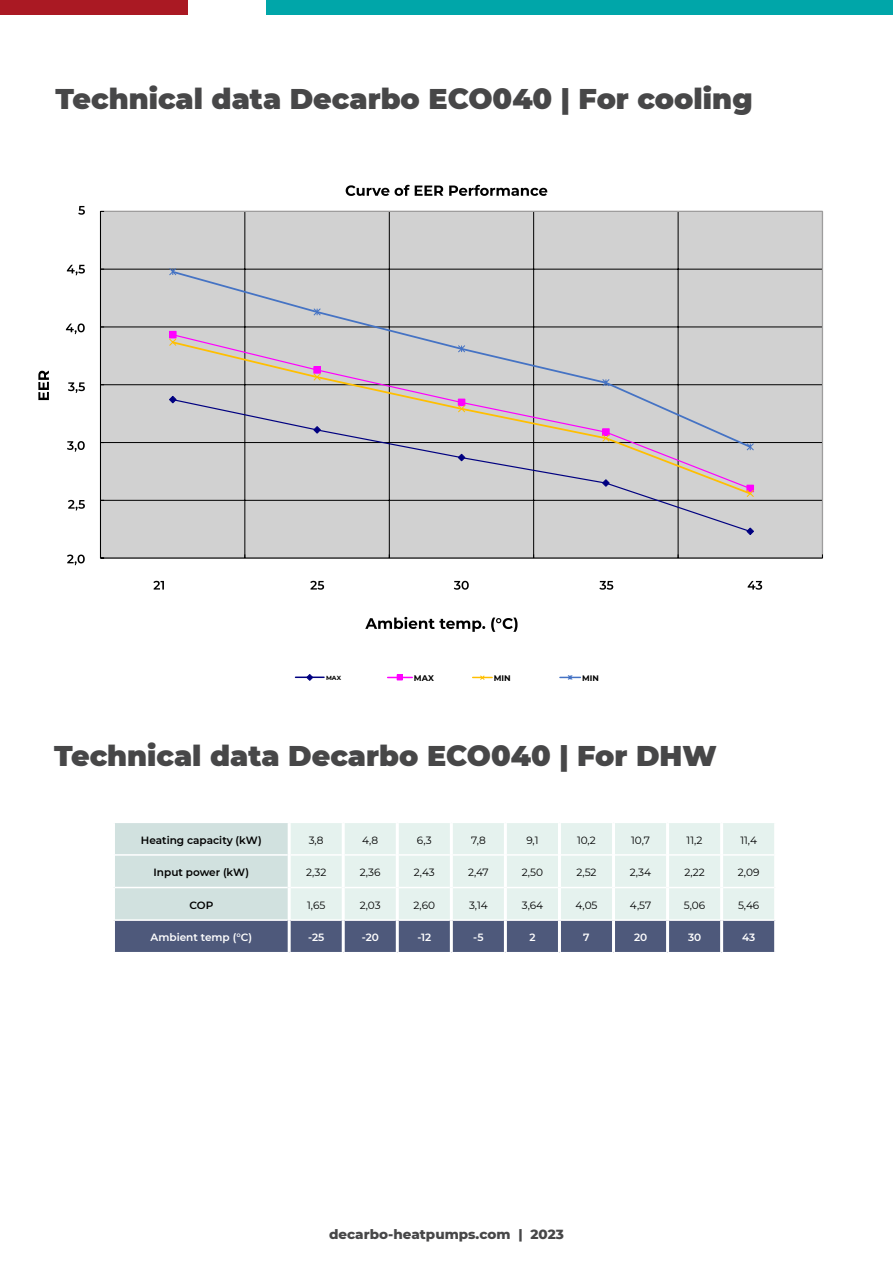
<style>
.page{position:relative;width:893px;height:1263px;background:#fff}
.page>*{position:absolute;margin:0;border:0;box-sizing:border-box;transform-origin:0 0}
.t1{font:900 28.5px "Montserrat";color:#474748}
.t2{font:800 13.5px "Montserrat";color:#474748}
.t3{font:10.5px "Montserrat";color:#000}
.t4{font:600 10.5px "Montserrat";color:#000}
.t5{font:600 10.5px "Montserrat";color:#fff}
.t6{font:700 8.25px "Montserrat";color:#000}
.t7{font:700 8.1px "Montserrat";color:#000}
.t8{font:700 7.95px "Montserrat";color:#000}
.t9{font:700 6px "Montserrat";color:#000;scale:1.04 1}
</style>
<div class="page">
<svg style="left:67px;top:555px;width:18px;height:10px"></svg>
<svg style="left:68px;top:500px;width:17px;height:10px"></svg>
<svg style="left:67px;top:441px;width:18px;height:11px"></svg>
<svg style="left:68px;top:382px;width:17px;height:11px"></svg>
<svg style="left:78px;top:206px;width:7px;height:9px"></svg>
<svg style="left:66px;top:323px;width:19px;height:11px"></svg>
<svg style="left:67px;top:265px;width:18px;height:10px"></svg>
<svg style="left:153px;top:581px;width:11px;height:9px"></svg>
<svg style="left:310px;top:581px;width:14px;height:9px"></svg>
<svg style="left:454px;top:581px;width:15px;height:9px"></svg>
<svg style="left:599px;top:581px;width:14px;height:9px"></svg>
<svg style="left:748px;top:581px;width:14px;height:9px"></svg>
<div style="left:101px;top:211px;width:721px;height:347px;background:#d1d1d1"></div>
<hr style="left:101px;top:269px;width:721px;height:1px;background:#000">
<hr style="left:101px;top:327px;width:721px;height:1px;background:#000">
<hr style="left:101px;top:384px;width:721px;height:1px;background:#000">
<hr style="left:101px;top:442px;width:721px;height:1px;background:#000">
<hr style="left:101px;top:500px;width:721px;height:1px;background:#000">
<hr style="left:678px;top:211px;width:1px;height:347px;background:#000">
<hr style="left:533px;top:211px;width:1px;height:347px;background:#000">
<hr style="left:389px;top:211px;width:1px;height:347px;background:#000">
<hr style="left:245px;top:211px;width:1px;height:347px;background:#000">
<hr style="left:100px;top:211px;width:1px;height:347px;background:#000">
<hr style="left:100px;top:558px;width:722px;height:1px;background:#000">
<svg style="left:171px;top:497px;width:581px;height:36px"></svg>
<svg style="left:746px;top:527px;width:8px;height:8px"></svg>
<svg style="left:244px;top:451px;width:510px;height:46px"></svg>
<svg style="left:169px;top:268px;width:585px;height:183px"></svg>
<svg style="left:346px;top:185px;width:201px;height:11px"></svg>
<svg style="left:38px;top:370px;width:11px;height:30px"></svg>
<svg style="left:365px;top:617px;width:153px;height:15px"></svg>
<hr style="left:296px;top:676px;width:28px;height:2px;background:#000080">
<svg style="left:306px;top:674px;width:7px;height:7px"></svg>
<svg style="left:388px;top:674px;width:24px;height:6px"></svg>
<svg style="left:473px;top:675px;width:19px;height:5px"></svg>
<svg style="left:560px;top:675px;width:20px;height:5px"></svg>
<svg style="left:115px;top:823px;width:659px;height:129px;background:#bbc8ce"></svg>
<hr style="left:115px;top:854px;width:173px;height:2px;background:#fff">
<hr style="left:291px;top:854px;width:51px;height:2px;background:#fff">
<hr style="left:345px;top:854px;width:51px;height:2px;background:#fff">
<hr style="left:399px;top:854px;width:51px;height:2px;background:#fff">
<hr style="left:453px;top:854px;width:51px;height:2px;background:#fff">
<hr style="left:507px;top:854px;width:51px;height:2px;background:#fff">
<hr style="left:561px;top:854px;width:51px;height:2px;background:#fff">
<hr style="left:615px;top:854px;width:51px;height:2px;background:#fff">
<hr style="left:669px;top:854px;width:51px;height:2px;background:#fff">
<hr style="left:723px;top:854px;width:51px;height:2px;background:#fff">
<hr style="left:115px;top:887px;width:173px;height:1px;background:#fff">
<hr style="left:291px;top:887px;width:51px;height:1px;background:#fff">
<hr style="left:345px;top:887px;width:51px;height:1px;background:#fff">
<hr style="left:399px;top:887px;width:51px;height:1px;background:#fff">
<hr style="left:453px;top:887px;width:51px;height:1px;background:#fff">
<hr style="left:507px;top:887px;width:51px;height:1px;background:#fff">
<hr style="left:561px;top:887px;width:51px;height:1px;background:#fff">
<hr style="left:615px;top:887px;width:51px;height:1px;background:#fff">
<hr style="left:669px;top:887px;width:51px;height:1px;background:#fff">
<hr style="left:723px;top:887px;width:51px;height:1px;background:#fff">
<hr style="left:115px;top:919px;width:173px;height:2px;background:#fff">
<hr style="left:291px;top:919px;width:51px;height:2px;background:#fff">
<hr style="left:345px;top:919px;width:51px;height:2px;background:#fff">
<hr style="left:399px;top:919px;width:51px;height:2px;background:#fff">
<hr style="left:453px;top:919px;width:51px;height:2px;background:#fff">
<hr style="left:507px;top:919px;width:51px;height:2px;background:#fff">
<hr style="left:561px;top:919px;width:51px;height:2px;background:#fff">
<hr style="left:615px;top:919px;width:51px;height:2px;background:#fff">
<hr style="left:669px;top:919px;width:51px;height:2px;background:#fff">
<hr style="left:723px;top:919px;width:51px;height:2px;background:#fff">
<hr style="left:288px;top:823px;width:3px;height:32px;background:#fff">
<hr style="left:342px;top:823px;width:3px;height:32px;background:#fff">
<hr style="left:396px;top:823px;width:3px;height:32px;background:#fff">
<hr style="left:450px;top:823px;width:3px;height:32px;background:#fff">
<hr style="left:504px;top:823px;width:3px;height:32px;background:#fff">
<hr style="left:558px;top:823px;width:3px;height:32px;background:#fff">
<hr style="left:612px;top:823px;width:3px;height:32px;background:#fff">
<hr style="left:666px;top:823px;width:3px;height:32px;background:#fff">
<hr style="left:720px;top:823px;width:3px;height:32px;background:#fff">
<hr style="left:288px;top:855px;width:3px;height:32px;background:#fff">
<hr style="left:342px;top:855px;width:3px;height:32px;background:#fff">
<hr style="left:396px;top:855px;width:3px;height:32px;background:#fff">
<hr style="left:450px;top:855px;width:3px;height:32px;background:#fff">
<hr style="left:504px;top:855px;width:3px;height:32px;background:#fff">
<hr style="left:558px;top:855px;width:3px;height:32px;background:#fff">
<hr style="left:612px;top:855px;width:3px;height:32px;background:#fff">
<hr style="left:666px;top:855px;width:3px;height:32px;background:#fff">
<hr style="left:720px;top:855px;width:3px;height:32px;background:#fff">
<hr style="left:288px;top:887px;width:3px;height:33px;background:#fff">
<hr style="left:342px;top:887px;width:3px;height:33px;background:#fff">
<hr style="left:396px;top:887px;width:3px;height:33px;background:#fff">
<hr style="left:450px;top:887px;width:3px;height:33px;background:#fff">
<hr style="left:504px;top:887px;width:3px;height:33px;background:#fff">
<hr style="left:558px;top:887px;width:3px;height:33px;background:#fff">
<hr style="left:612px;top:887px;width:3px;height:33px;background:#fff">
<hr style="left:666px;top:887px;width:3px;height:33px;background:#fff">
<hr style="left:720px;top:887px;width:3px;height:33px;background:#fff">
<hr style="left:288px;top:920px;width:3px;height:32px;background:#fff">
<hr style="left:342px;top:920px;width:3px;height:32px;background:#fff">
<hr style="left:396px;top:920px;width:3px;height:32px;background:#fff">
<hr style="left:450px;top:920px;width:3px;height:32px;background:#fff">
<hr style="left:504px;top:920px;width:3px;height:32px;background:#fff">
<hr style="left:558px;top:920px;width:3px;height:32px;background:#fff">
<hr style="left:612px;top:920px;width:3px;height:32px;background:#fff">
<hr style="left:666px;top:920px;width:3px;height:32px;background:#fff">
<hr style="left:720px;top:920px;width:3px;height:32px;background:#fff">
<div style="left:0;top:0;width:188px;height:14px;background:#aa1923"></div>
<div style="left:266px;top:0;width:627px;height:14px;background:#00a6a9"></div>
<h1 class="t1" style="left:55px;top:78px;width:699px">Technical data Decarbo ECO040 | For cooling</h1>
<p class="t9" style="left:326px;top:673px;width:16px">MAX</p>
<p class="t6" style="left:414px;top:672px;width:22px">MAX</p>
<p class="t7" style="left:494px;top:672px;width:18px">MIN</p>
<p class="t8" style="left:582px;top:672px;width:18px">MIN</p>
<h1 class="t1" style="left:54px;top:734px;width:664px">Technical data Decarbo ECO040 | For DHW</h1>
<p class="t4" style="left:141px;top:832px;width:122px">Heating capacity (kW)</p>
<p class="t3" style="left:309px;top:833px;width:16px">3,8</p>
<p class="t3" style="left:362px;top:833px;width:18px">4,8</p>
<p class="t3" style="left:417px;top:833px;width:16px">6,3</p>
<p class="t3" style="left:471px;top:833px;width:16px">7,8</p>
<p class="t3" style="left:526px;top:833px;width:14px">9,1</p>
<p class="t3" style="left:577px;top:833px;width:20px">10,2</p>
<p class="t3" style="left:631px;top:833px;width:20px">10,7</p>
<p class="t3" style="left:687px;top:833px;width:17px">11,2</p>
<p class="t3" style="left:740px;top:833px;width:18px">11,4</p>
<p class="t4" style="left:154px;top:865px;width:97px">Input power (kW)</p>
<p class="t3" style="left:306px;top:865px;width:22px">2,32</p>
<p class="t3" style="left:360px;top:865px;width:22px">2,36</p>
<p class="t3" style="left:414px;top:865px;width:22px">2,43</p>
<p class="t3" style="left:468px;top:865px;width:22px">2,47</p>
<p class="t3" style="left:522px;top:865px;width:23px">2,50</p>
<p class="t3" style="left:576px;top:865px;width:22px">2,52</p>
<p class="t3" style="left:630px;top:865px;width:23px">2,34</p>
<p class="t3" style="left:684px;top:865px;width:22px">2,22</p>
<p class="t3" style="left:738px;top:865px;width:23px">2,09</p>
<p class="t4" style="left:189px;top:898px;width:25px">COP</p>
<p class="t3" style="left:307px;top:898px;width:20px">1,65</p>
<p class="t3" style="left:360px;top:898px;width:22px">2,03</p>
<p class="t3" style="left:414px;top:898px;width:23px">2,60</p>
<p class="t3" style="left:469px;top:898px;width:20px">3,14</p>
<p class="t3" style="left:522px;top:898px;width:23px">3,64</p>
<p class="t3" style="left:575px;top:898px;width:24px">4,05</p>
<p class="t3" style="left:630px;top:898px;width:23px">4,57</p>
<p class="t3" style="left:684px;top:898px;width:23px">5,06</p>
<p class="t3" style="left:738px;top:898px;width:23px">5,46</p>
<p class="t5" style="left:151px;top:930px;width:103px">Ambient temp (°C)</p>
<p class="t5" style="left:308px;top:930px;width:18px">-25</p>
<p class="t5" style="left:362px;top:930px;width:19px">-20</p>
<p class="t5" style="left:417px;top:930px;width:15px">-12</p>
<p class="t5" style="left:473px;top:930px;width:12px">-5</p>
<p class="t5" style="left:529px;top:930px;width:8px">2</p>
<p class="t5" style="left:583px;top:930px;width:8px">7</p>
<p class="t5" style="left:634px;top:930px;width:15px">20</p>
<p class="t5" style="left:688px;top:930px;width:15px">30</p>
<p class="t5" style="left:742px;top:930px;width:15px">43</p>
<p class="t2" style="left:329px;top:1224px;width:236px">decarbo-heatpumps.com | 2023</p>
</div>
